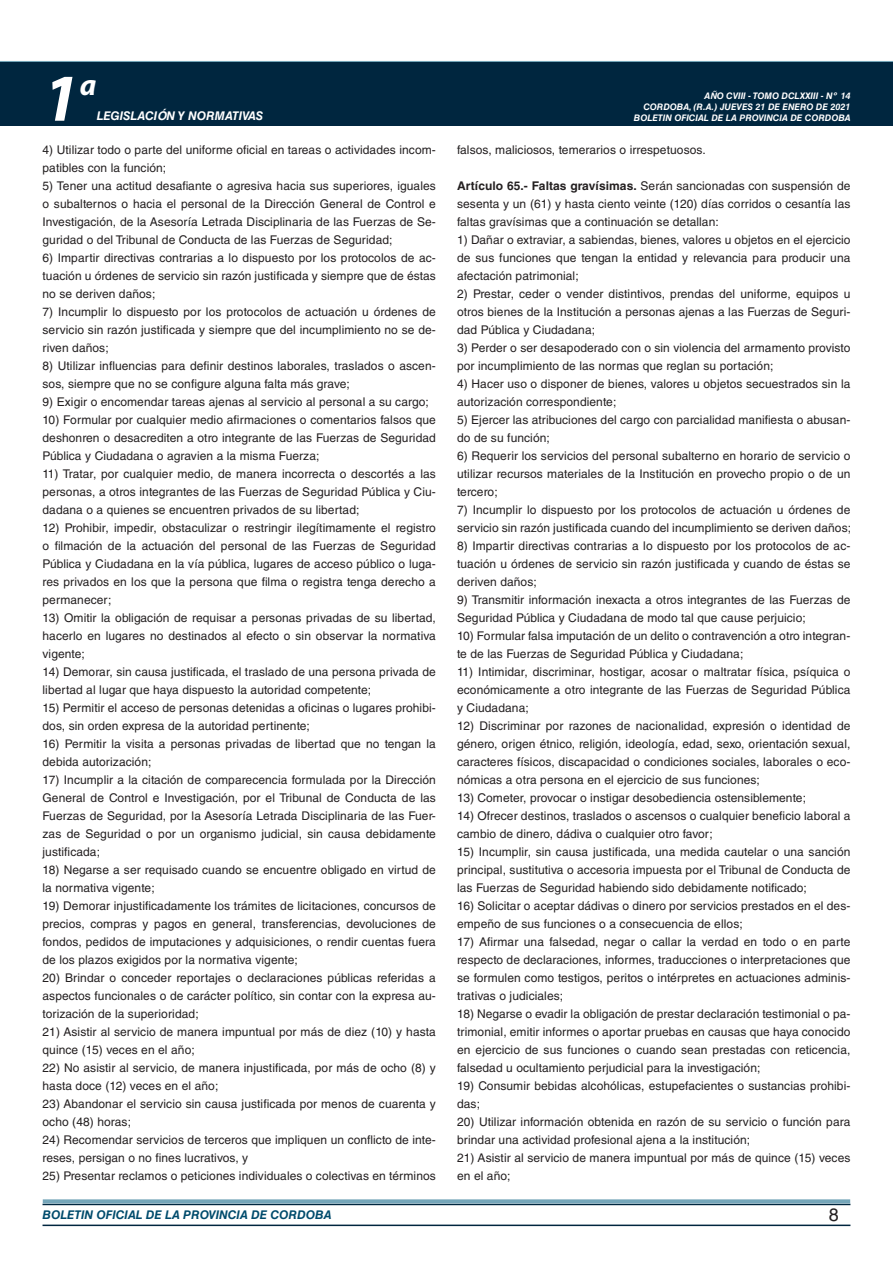
<style>
.page{position:relative;width:893px;height:1263px;background:#fff}
.page>*{position:absolute;margin:0;border:0;box-sizing:border-box;transform-origin:0 0}
.t1{font:italic 700 67.5px "Myriad Pro";color:#fff}
.t2{font:italic 700 30px "Myriad Pro";color:#fff}
.t3{font:18px "Helvetica LT Std";color:#231f20}
.t4{font:12px/18px "Helvetica LT Std";letter-spacing:.005em;color:#231f20}
.t5{font:italic 700 12px "Helvetica LT Std";color:#004b6c}
.t6{font:italic 700 12px "Helvetica LT Std";color:#fff}
.t7{font:italic 700 9px/10.8px "Helvetica LT Std";color:#fff;text-align:right}
.s1{font-weight:700}
</style>
<div class="page">
<div style="left:0;top:61px;width:893px;height:6px;background:#73a5b8"></div>
<div style="left:0;top:62px;width:893px;height:64px;background:#00263f"></div>
<hr style="left:43px;top:1224px;width:807px;height:2px;background:#00263f">
<div style="left:42px;top:1198px;width:809px;height:8px;background:#fff;opacity:.75"></div>
<h1 class="t1" style="left:43px;top:54px;width:38px">1</h1>
<h2 class="t2" style="left:80px;top:66px;width:18px">a</h2>
<p class="t6" style="left:97px;top:109px;width:168px">LEGISLACIÓN Y NORMATIVAS</p>
<p class="t4" style="left:43px;top:141px;width:395px">4) Utilizar todo o parte del uniforme oficial en tareas o actividades incom&shy;patibles con la función;</p>
<p class="t4" style="left:43px;top:177px;width:395px;text-align:justify">5) Tener una actitud desafiante o agresiva hacia sus superiores, iguales o subalternos o hacia el personal de la Dirección General de Control e Investigación, de la Asesoría Letrada Disciplinaria de las Fuerzas de Se&shy;guridad o del Tribunal de Conducta de las Fuerzas de Seguridad;</p>
<p class="t4" style="left:43px;top:249px;width:395px;text-align:justify">6) Impartir directivas contrarias a lo dispuesto por los protocolos de ac&shy;tuación u órdenes de servicio sin razón justificada y siempre que de éstas no se deriven daños;</p>
<p class="t4" style="left:43px;top:303px;width:395px;text-align:justify">7) Incumplir lo dispuesto por los protocolos de actuación u órdenes de servicio sin razón justificada y siempre que del incumplimiento no se de&shy;riven daños;</p>
<p class="t4" style="left:43px;top:357px;width:395px">8) Utilizar influencias para definir destinos laborales, traslados o ascen&shy;sos, siempre que no se configure alguna falta más grave;</p>
<p class="t4" style="left:43px;top:393px;width:388px">9) Exigir o encomendar tareas ajenas al servicio al personal a su cargo;</p>
<p class="t4" style="left:43px;top:411px;width:395px;text-align:justify">10) Formular por cualquier medio afirmaciones o comentarios falsos que deshonren o desacrediten a otro integrante de las Fuerzas de Seguridad Pública y Ciudadana o agravien a la misma Fuerza;</p>
<p class="t4" style="left:43px;top:465px;width:395px;text-align:justify">11) Tratar, por cualquier medio, de manera incorrecta o descortés a las personas, a otros integrantes de las Fuerzas de Seguridad Pública y Ciu&shy;dadana o a quienes se encuentren privados de su libertad;</p>
<p class="t4" style="left:43px;top:519px;width:395px;text-align:justify">12) Prohibir, impedir, obstaculizar o restringir ilegítimamente el registro o filmación de la actuación del personal de las Fuerzas de Seguridad Pública y Ciudadana en la vía pública, lugares de acceso público o luga&shy;res privados en los que la persona que filma o registra tenga derecho a permanecer;</p>
<p class="t4" style="left:43px;top:609px;width:395px;text-align:justify">13) Omitir la obligación de requisar a personas privadas de su libertad, hacerlo en lugares no destinados al efecto o sin observar la normativa vigente;</p>
<p class="t4" style="left:43px;top:663px;width:395px">14) Demorar, sin causa justificada, el traslado de una persona privada de libertad al lugar que haya dispuesto la autoridad competente;</p>
<p class="t4" style="left:43px;top:699px;width:395px">15) Permitir el acceso de personas detenidas a oficinas o lugares prohibi&shy;dos, sin orden expresa de la autoridad pertinente;</p>
<p class="t4" style="left:43px;top:735px;width:395px">16) Permitir la visita a personas privadas de libertad que no tengan la debida autorización;</p>
<p class="t4" style="left:43px;top:771px;width:395px;text-align:justify">17) Incumplir a la citación de comparecencia formulada por la Dirección General de Control e Investigación, por el Tribunal de Conducta de las Fuerzas de Seguridad, por la Asesoría Letrada Disciplinaria de las Fuer&shy;zas de Seguridad o por un organismo judicial, sin causa debidamente justificada;</p>
<p class="t4" style="left:43px;top:861px;width:395px">18) Negarse a ser requisado cuando se encuentre obligado en virtud de la normativa vigente;</p>
<p class="t4" style="left:43px;top:897px;width:395px;text-align:justify">19) Demorar injustificadamente los trámites de licitaciones, concursos de precios, compras y pagos en general, transferencias, devoluciones de fondos, pedidos de imputaciones y adquisiciones, o rendir cuentas fuera de los plazos exigidos por la normativa vigente;</p>
<p class="t4" style="left:43px;top:969px;width:395px;text-align:justify">20) Brindar o conceder reportajes o declaraciones públicas referidas a aspectos funcionales o de carácter político, sin contar con la expresa au&shy;torización de la superioridad;</p>
<p class="t4" style="left:43px;top:1023px;width:395px">21) Asistir al servicio de manera impuntual por más de diez (10) y hasta quince (15) veces en el año;</p>
<p class="t4" style="left:43px;top:1059px;width:395px">22) No asistir al servicio, de manera injustificada, por más de ocho (8) y hasta doce (12) veces en el año;</p>
<p class="t4" style="left:43px;top:1095px;width:395px">23) Abandonar el servicio sin causa justificada por menos de cuarenta y ocho (48) horas;</p>
<p class="t4" style="left:43px;top:1131px;width:395px">24) Recomendar servicios de terceros que impliquen un conflicto de inte&shy;reses, persigan o no fines lucrativos, y</p>
<p class="t4" style="left:43px;top:1167px;width:395px">25) Presentar reclamos o peticiones individuales o colectivas en términos</p>
<p class="t7" style="left:634px;top:91px;width:218px">AÑO CVIII - TOMO DCLXXIII - Nº 14<br>CORDOBA, (R.A.) JUEVES 21 DE ENERO DE 2021<br>BOLETIN OFICIAL DE LA PROVINCIA DE CORDOBA</p>
<p class="t4" style="left:457px;top:141px;width:250px">falsos, maliciosos, temerarios o irrespetuosos.</p>
<p class="t4" style="left:457px;top:177px;width:395px;text-align:justify"><span class="s1">Artículo 65.- Faltas gravísimas.</span> Serán sancionadas con suspensión de sesenta y un (61) y hasta ciento veinte (120) días corridos o cesantía las faltas gravísimas que a continuación se detallan:</p>
<p class="t4" style="left:457px;top:231px;width:395px;text-align:justify">1) Dañar o extraviar, a sabiendas, bienes, valores u objetos en el ejercicio de sus funciones que tengan la entidad y relevancia para producir una afectación patrimonial;</p>
<p class="t4" style="left:457px;top:285px;width:395px;text-align:justify">2) Prestar, ceder o vender distintivos, prendas del uniforme, equipos u otros bienes de la Institución a personas ajenas a las Fuerzas de Seguri&shy;dad Pública y Ciudadana;</p>
<p class="t4" style="left:457px;top:339px;width:395px">3) Perder o ser desapoderado con o sin violencia del armamento provisto por incumplimiento de las normas que reglan su portación;</p>
<p class="t4" style="left:457px;top:375px;width:395px">4) Hacer uso o disponer de bienes, valores u objetos secuestrados sin la autorización correspondiente;</p>
<p class="t4" style="left:457px;top:411px;width:395px">5) Ejercer las atribuciones del cargo con parcialidad manifiesta o abusan&shy;do de su función;</p>
<p class="t4" style="left:457px;top:447px;width:395px;text-align:justify">6) Requerir los servicios del personal subalterno en horario de servicio o utilizar recursos materiales de la Institución en provecho propio o de un tercero;</p>
<p class="t4" style="left:457px;top:501px;width:395px">7) Incumplir lo dispuesto por los protocolos de actuación u órdenes de servicio sin razón justificada cuando del incumplimiento se deriven daños;</p>
<p class="t4" style="left:457px;top:537px;width:395px;text-align:justify">8) Impartir directivas contrarias a lo dispuesto por los protocolos de ac&shy;tuación u órdenes de servicio sin razón justificada y cuando de éstas se deriven daños;</p>
<p class="t4" style="left:457px;top:591px;width:395px">9) Transmitir información inexacta a otros integrantes de las Fuerzas de<br>Seguridad Pública y Ciudadana de modo tal que cause perjuicio;</p>
<p class="t4" style="left:457px;top:627px;width:395px">10) Formular falsa imputación de un delito o contravención a otro integran&shy;te de las Fuerzas de Seguridad Pública y Ciudadana;</p>
<p class="t4" style="left:457px;top:663px;width:395px;text-align:justify">11) Intimidar, discriminar, hostigar, acosar o maltratar física, psíquica o económicamente a otro integrante de las Fuerzas de Seguridad Pública y Ciudadana;</p>
<p class="t4" style="left:457px;top:717px;width:395px;text-align:justify">12) Discriminar por razones de nacionalidad, expresión o identidad de género, origen étnico, religión, ideología, edad, sexo, orientación sexual, caracteres físicos, discapacidad o condiciones sociales, laborales o eco&shy;nómicas a otra persona en el ejercicio de sus funciones;</p>
<p class="t4" style="left:457px;top:789px;width:350px">13) Cometer, provocar o instigar desobediencia ostensiblemente;</p>
<p class="t4" style="left:457px;top:807px;width:395px">14) Ofrecer destinos, traslados o ascensos o cualquier beneficio laboral a cambio de dinero, dádiva o cualquier otro favor;</p>
<p class="t4" style="left:457px;top:843px;width:395px;text-align:justify">15) Incumplir, sin causa justificada, una medida cautelar o una sanción principal, sustitutiva o accesoria impuesta por el Tribunal de Conducta de las Fuerzas de Seguridad habiendo sido debidamente notificado;</p>
<p class="t4" style="left:457px;top:897px;width:395px">16) Solicitar o aceptar dádivas o dinero por servicios prestados en el des&shy;empeño de sus funciones o a consecuencia de ellos;</p>
<p class="t4" style="left:457px;top:933px;width:395px;text-align:justify">17) Afirmar una falsedad, negar o callar la verdad en todo o en parte respecto de declaraciones, informes, traducciones o interpretaciones que se formulen como testigos, peritos o intérpretes en actuaciones adminis&shy;trativas o judiciales;</p>
<p class="t4" style="left:457px;top:1005px;width:395px;text-align:justify">18) Negarse o evadir la obligación de prestar declaración testimonial o pa&shy;trimonial, emitir informes o aportar pruebas en causas que haya conocido en ejercicio de sus funciones o cuando sean prestadas con reticencia, falsedad u ocultamiento perjudicial para la investigación;</p>
<p class="t4" style="left:457px;top:1077px;width:395px">19) Consumir bebidas alcohólicas, estupefacientes o sustancias prohibi&shy;das;</p>
<p class="t4" style="left:457px;top:1113px;width:395px">20) Utilizar información obtenida en razón de su servicio o función para brindar una actividad profesional ajena a la institución;</p>
<p class="t4" style="left:457px;top:1149px;width:395px">21) Asistir al servicio de manera impuntual por más de quince (15) veces en el año;</p>
<p class="t5" style="left:43px;top:1208px;width:290px">BOLETIN OFICIAL DE LA PROVINCIA DE CORDOBA</p>
<h3 class="t3" style="left:829px;top:1204px;width:12px">8</h3>
</div>
